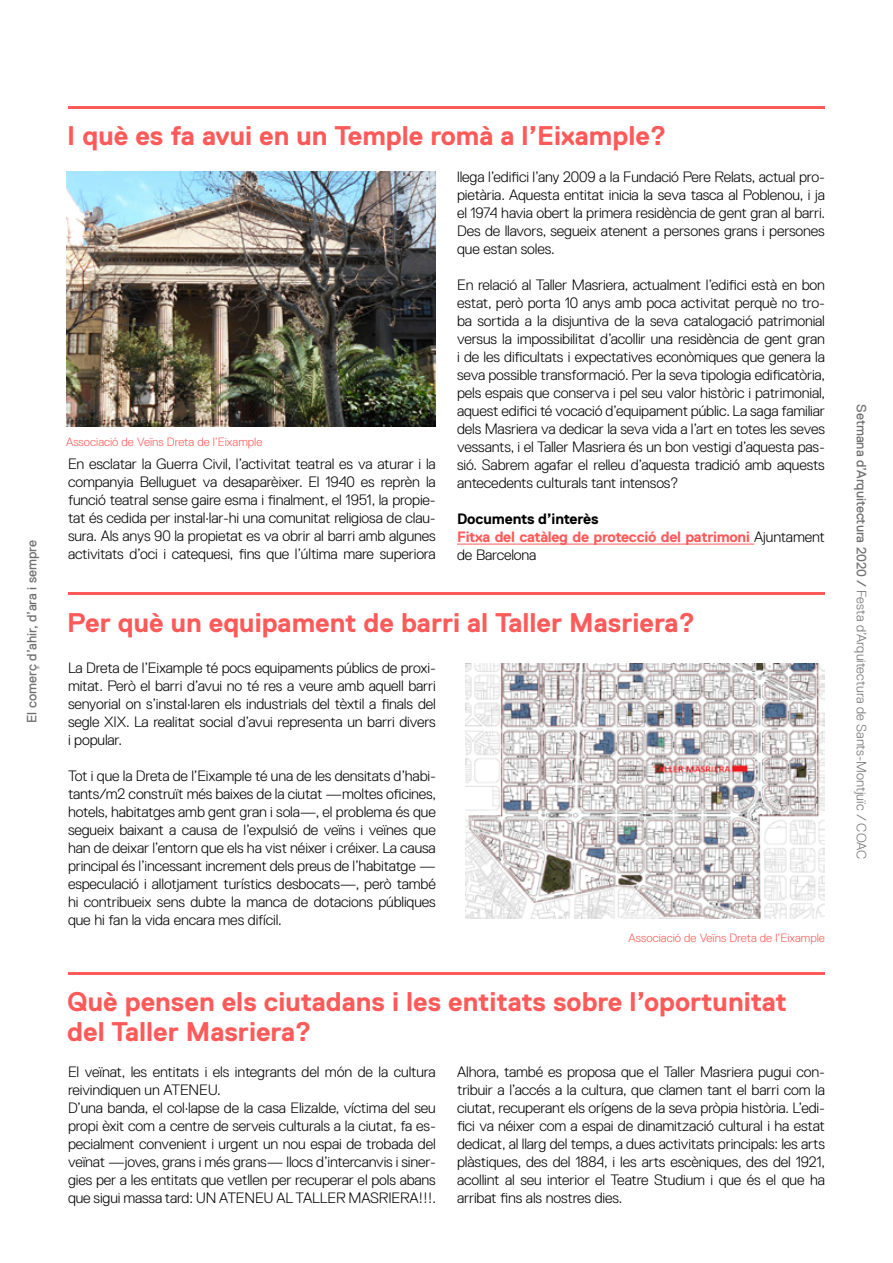
<style>
.page{position:relative;width:893px;height:1263px;background:#fff}
.page>*{position:absolute;margin:0;border:0;box-sizing:border-box;transform-origin:0 0}
.t1{font:700 27px/30px "Replica Pro";color:#ff5a5a}
.t2{font:300 15px/18px "Replica Pro";letter-spacing:-.01em;color:#000;text-align:justify}
.t3{font:700 15px/18px "Replica Pro";letter-spacing:-.02em;color:#ff5a5a}
.t4{font:300 13.5px "Replica Pro";color:#706f6f}
.t5{font:13.5px "Replica Pro";color:#706f6f}
.t6{font:300 12px "Replica Pro";color:#ff5a5a}
.s1{color:#000}
.s2{font-weight:300;color:#000}
.s3{font-weight:400}
</style>
<div class="page">
<hr style="left:457px;top:544px;width:297px;height:1px;background:#ff5a5a">
<img style="left:66px;top:172px;width:370px;height:254px">
<hr style="left:68px;top:106px;width:757px;height:2px;background:#ff5a5a">
<img style="left:466px;top:663px;width:359px;height:255px">
<hr style="left:68px;top:593px;width:757px;height:2px;background:#ff5a5a">
<hr style="left:68px;top:972px;width:757px;height:2px;background:#ff5a5a">
<p class="t5" style="left:24px;top:723px;width:184px;rotate:-90deg">El comerç d’ahir, d’ara i sempre</p>
<h1 class="t1" style="left:67px;top:121px;width:601px">I què es fa avui en un Temple romà a l’Eixample?</h1>
<p class="t6" style="left:66px;top:435px;width:198px">Associació de Veïns Dreta de l’Eixample</p>
<p class="t2" style="left:68px;top:455px;width:369px">En esclatar la Guerra Civil, l’activitat teatral es va aturar i la companyia Belluguet va desaparèixer. El 1940 es reprèn la funció teatral sense gaire esma i finalment, el 1951, la propie&shy;tat és cedida per instal·lar-hi una comunitat religiosa de clau&shy;sura. Als anys 90 la propietat es va obrir al barri amb algunes activitats d’oci i catequesi, fins que l’última mare superiora</p>
<p class="t2" style="left:457px;top:168px;width:370px">llega l’edifici l’any 2009 a la Fundació Pere Relats, actual pro&shy;pietària. Aquesta entitat inicia la seva tasca al Poblenou, i ja el 1974 havia obert la primera residència de gent gran al barri.<br>Des de llavors, segueix atenent a persones grans i persones que estan soles.</p>
<p class="t2" style="left:457px;top:276px;width:370px">En relació al Taller Masriera, actualment l’edifici està en bon estat, però porta 10 anys amb poca activitat perquè no tro&shy;ba sortida a la disjuntiva de la seva catalogació patrimonial versus la impossibilitat d’acollir una residència de gent gran i de les dificultats i expectatives econòmiques que genera la seva possible transformació. Per la seva tipologia edificatòria, pels espais que conserva i pel seu valor històric i patrimonial, aquest edifici té vocació d’equipament públic. La saga familiar dels Masriera va dedicar la seva vida a l’art en totes les seves vessants, i el Taller Masriera és un bon vestigi d’aquesta pas&shy;sió. Sabrem agafar el relleu d’aquesta tradició amb aquests antecedents culturals tant intensos?</p>
<p class="t3" style="left:457px;top:510px;width:369px"><span class="s1">Documents d’interès<br></span>Fitxa del catàleg de protecció del patrimoni <span class="s2">Ajuntament de Barcelona</span></p>
<h1 class="t1" style="left:67px;top:608px;width:630px">Per què un equipament de barri al Taller Masriera?</h1>
<p class="t2" style="left:68px;top:659px;width:369px">La Dreta de l’Eixample té pocs equipaments públics de proxi&shy;mitat. Però el barri d’avui no té res a veure amb aquell barri senyorial on s’instal·laren els industrials del tèxtil a finals del segle XIX. La realitat social d’avui representa un barri divers i popular.</p>
<p class="t2" style="left:68px;top:767px;width:370px">Tot i que la Dreta de l’Eixample té una de les densitats d’habi&shy;tants/m2 construït més baixes de la ciutat —moltes oficines, hotels, habitatges amb gent gran i sola—, el problema és que segueix baixant a causa de l’expulsió de veïns i veïnes que han de deixar l’entorn que els ha vist néixer i créixer. La causa principal és l’incessant increment dels preus de l’habitatge — especulació i allotjament turístics desbocats—, però també hi contribueix sens dubte la manca de dotacions públiques que hi fan la vida encara mes difícil.</p>
<p class="t6" style="left:629px;top:931px;width:198px">Associació de Veïns Dreta de l’Eixample</p>
<h1 class="t1" style="left:67px;top:987px;width:721px">Què pensen els ciutadans i les entitats sobre l’oportunitat del Taller Masriera?</h1>
<p class="t2" style="left:68px;top:1063px;width:370px;text-align:left">El veïnat, les entitats i els integrants del món de la cultura reivindiquen un ATENEU.<br>D’una banda, el col·lapse de la casa Elizalde, víctima del seu propi èxit com a centre de serveis culturals a la ciutat, fa es&shy;pecialment convenient i urgent un nou espai de trobada del veïnat —joves, grans i més grans— llocs d’intercanvis i siner&shy;gies per a les entitats que vetllen per recuperar el pols abans que sigui massa tard: UN ATENEU AL TALLER MASRIERA!!!.</p>
<p class="t2" style="left:457px;top:1063px;width:370px">Alhora, també es proposa que el Taller Masriera pugui con&shy;tribuir a l’accés a la cultura, que clamen tant el barri com la ciutat, recuperant els orígens de la seva pròpia història. L’edi&shy;fici va néixer com a espai de dinamització cultural i ha estat dedicat, al llarg del temps, a dues activitats principals: les arts plàstiques, des del 1884, i les arts escèniques, des del 1921, acollint al seu interior el Teatre Studium i que és el que ha arribat fins als nostres dies.</p>
<p class="t4" style="left:869px;top:404px;width:456px;rotate:90deg"><span class="s3">Setmana d’Arquitectura 2020 /</span> Festa d’Arquitectura de Sants-Montjuïc / COAC</p>
</div>
